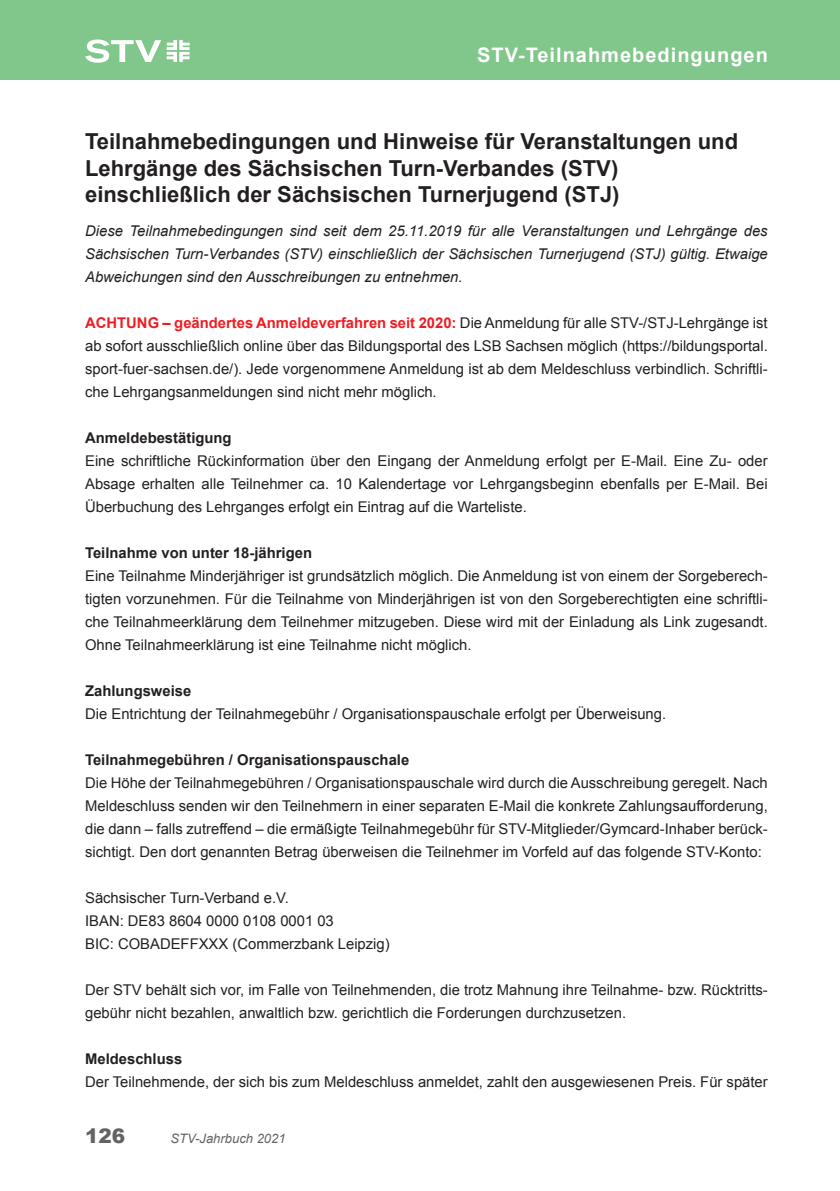
<style>
.page{position:relative;width:840px;height:1191px;background:#fff}
.page>*{position:absolute;margin:0;border:0;box-sizing:border-box;transform-origin:0 0}
.t1{font:700 22px/26.4px "Arial";color:#231f20}
.t2{font:700 20px "Arial";letter-spacing:.05em;color:#fff}
.t3{font:900 20px "Arial";color:#636366}
.t4{font:14.8px/23px "Arial";color:#231f20;text-align:justify}
.t5{font:italic 14.8px/23px "Arial";color:#231f20;text-align:justify}
.t6{font:700 14.8px "Arial";color:#231f20}
.t7{font:italic 13px "Arial";color:#636366}
.s1{font-weight:700;color:#ee1d23}
</style>
<div class="page">
<div style="left:0;top:0;width:839px;height:79px;background:#81c68a"></div>
<svg style="left:85px;top:40px;width:104px;height:23px"></svg>
<h2 class="t2" style="left:477px;top:42px;width:292px">STV-Teilnahmebedingungen</h2>
<h1 class="t1" style="left:85px;top:129px;width:654px">Teilnahmebedingungen und Hinweise für Veranstaltungen und<br>Lehrgänge des Sächsischen Turn-Verbandes (STV) einschließlich der Sächsischen Turnerjugend (STJ)</h1>
<p class="t5" style="left:85px;top:220px;width:683px">Diese Teilnahmebedingungen sind seit dem 25.11.2019 für alle Veranstaltungen und Lehrgänge des Sächsischen Turn-Verbandes (STV) einschließlich der Sächsischen Turnerjugend (STJ) gültig. Etwaige Abweichungen sind den Ausschreibungen zu entnehmen.</p>
<p class="t4" style="left:85px;top:311px;width:683px"><span class="s1">ACHTUNG – geändertes Anmeldeverfahren seit 2020:</span> Die Anmeldung für alle STV-/STJ-Lehrgänge ist ab sofort ausschließlich online über das Bildungsportal des LSB Sachsen möglich (https://bildungsportal. sport-fuer-sachsen.de/). Jede vorgenommene Anmeldung ist ab dem Meldeschluss verbindlich. Schriftli&shy;che Lehrgangsanmeldungen sind nicht mehr möglich.</p>
<p class="t6" style="left:85px;top:428px;width:148px">Anmeldebestätigung</p>
<p class="t4" style="left:85px;top:449px;width:683px">Eine schriftliche Rückinformation über den Eingang der Anmeldung erfolgt per E-Mail. Eine Zu- oder Absage erhalten alle Teilnehmer ca. 10 Kalendertage vor Lehrgangsbeginn ebenfalls per E-Mail. Bei Überbuchung des Lehrganges erfolgt ein Eintrag auf die Warteliste.</p>
<p class="t6" style="left:85px;top:543px;width:228px">Teilnahme von unter 18-jährigen</p>
<p class="t4" style="left:85px;top:564px;width:683px">Eine Teilnahme Minderjähriger ist grundsätzlich möglich. Die Anmeldung ist von einem der Sorgeberech&shy;tigten vorzunehmen. Für die Teilnahme von Minderjährigen ist von den Sorgeberechtigten eine schriftli&shy;che Teilnahmeerklärung dem Teilnehmer mitzugeben. Diese wird mit der Einladung als Link zugesandt.<br>Ohne Teilnahmeerklärung ist eine Teilnahme nicht möglich.</p>
<p class="t6" style="left:85px;top:681px;width:108px">Zahlungsweise</p>
<p class="t4" style="left:85px;top:702px;width:582px">Die Entrichtung der Teilnahmegebühr / Organisationspauschale erfolgt per Überweisung.</p>
<p class="t6" style="left:85px;top:750px;width:325px">Teilnahmegebühren / Organisationspauschale</p>
<p class="t4" style="left:85px;top:771px;width:683px">Die Höhe der Teilnahmegebühren / Organisationspauschale wird durch die Ausschreibung geregelt. Nach Meldeschluss senden wir den Teilnehmern in einer separaten E-Mail die konkrete Zahlungsaufforderung, die dann – falls zutreffend – die ermäßigte Teilnahmegebühr für STV-Mitglieder/Gymcard-Inhaber berück&shy;sichtigt. Den dort genannten Betrag überweisen die Teilnehmer im Vorfeld auf das folgende STV-Konto:</p>
<p class="t4" style="left:85px;top:886px;width:306px;text-align:left">Sächsischer Turn-Verband e.V.<br>IBAN: DE83 8604 0000 0108 0001 03<br>BIC: COBADEFFXXX (Commerzbank Leipzig)</p>
<p class="t4" style="left:85px;top:978px;width:683px">Der STV behält sich vor, im Falle von Teilnehmenden, die trotz Mahnung ihre Teilnahme- bzw. Rücktritts&shy;gebühr nicht bezahlen, anwaltlich bzw. gerichtlich die Forderungen durchzusetzen.</p>
<p class="t6" style="left:85px;top:1049px;width:99px">Meldeschluss</p>
<p class="t4" style="left:85px;top:1070px;width:683px">Der Teilnehmende, der sich bis zum Meldeschluss anmeldet, zahlt den ausgewiesenen Preis. Für später</p>
<h2 class="t3" style="left:85px;top:1121px;width:42px">126</h2>
<p class="t7" style="left:170px;top:1129px;width:117px">STV-Jahrbuch 2021</p>
</div>
